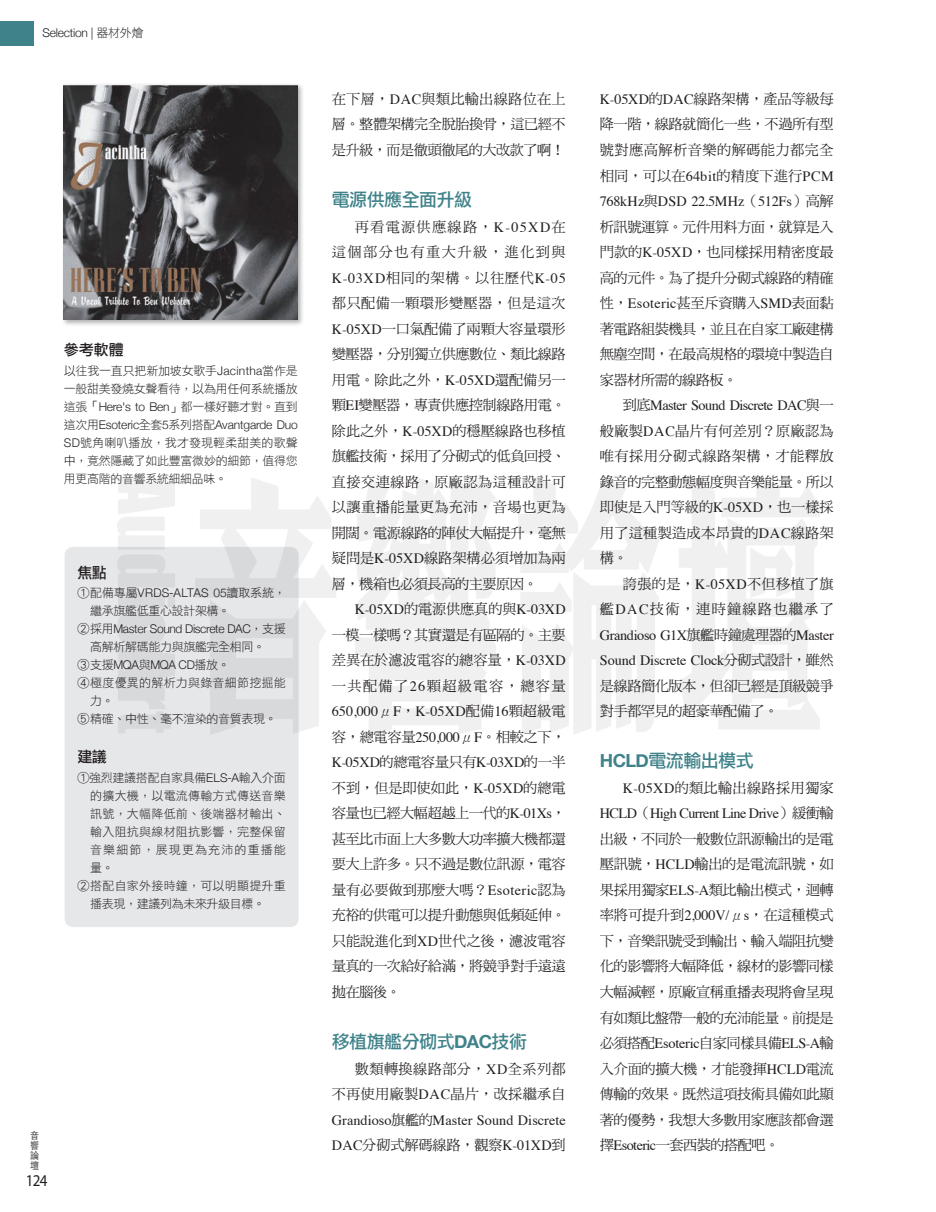
<style>
.page{position:relative;width:936px;height:1212px;background:#fff}
.page>*{position:absolute;margin:0;border:0;box-sizing:border-box;transform-origin:0 0}
.t1{font:18px "DF Li Hei Std W5";letter-spacing:-.03em;color:#3f828a}
.t2{font:16.5px "Myriad Pro";color:#231f20;scale:.91 1}
.t3{font:15px "DF Li Hei Std W5";color:#231f20}
.t4{font:14.25px/25.5px "DF Ming Std W5";letter-spacing:-.035em;color:#231f20;text-align:justify}
.t5{font:14.25px/25.5px "Times";letter-spacing:-.015em;color:#231f20}
.t6{font:14.25px "Times";letter-spacing:-.04em;color:#231f20}
.t7{font:14.25px/25.5px "DF Ming Std W5";letter-spacing:.08em;color:#231f20;text-align:right}
.t8{font:14.25px/25.5px "DF Ming Std W5";letter-spacing:.02em;color:#231f20;text-align:right}
.t9{font:14.25px/25.5px "DF Ming Std W5";letter-spacing:.1em;color:#231f20;text-align:right}
.t10{font:14.25px "Times";letter-spacing:.005em;color:#231f20}
.t11{font:14.25px "DF Ming Std W5";letter-spacing:-.015em;color:#231f20}
.t12{font:14.25px "DF Ming Std W5";letter-spacing:.015em;color:#231f20}
.t13{font:12px/18px "DF Li Hei Std W3";letter-spacing:-.025em;color:#231f20;text-align:justify}
.t14{font:300 12px "Helvetica Neue";letter-spacing:-.02em;color:#231f20}
.t15{font:12px "DF Li Hei Std W3";letter-spacing:.02em;color:#231f20}
.t16{font:300 12px "Helvetica Neue";letter-spacing:.03em;color:#231f20}
.t17{font:12px "DF Li Hei Std W3";letter-spacing:.095em;color:#231f20}
.t18{font:300 9.9px/10.2px "ST Heiti TC";color:#231f20;text-align:justify;scale:.91 1}
.s1{font-family:"DF Li Hei Std W3";font-weight:400}
.s2{font-family:"Helvetica Neue";font-weight:300}
.s3{font-family:"Times"}
.s4{font-family:"DF Ming Std W5"}
.s5{font-family:"Helvetica Neue";font-weight:700}
</style>
<div class="page">
<div style="left:65px;top:547px;width:233px;height:380px;background:linear-gradient(to right,#e5e6e8,#e1e2e4);border-radius:9px"></div>
<div style="left:61px;top:82px;width:243px;height:245px;background:#231f20;opacity:.35"></div>
<img style="left:64px;top:85px;width:234px;height:235px">
<div style="left:0;top:21px;width:33px;height:24px;background:#3f828a"></div>
<p class="t14" style="left:43px;top:23px;width:103px">Selection | <span class="s1">器材外燴</span></p>
<p class="t3" style="left:64px;top:342px;width:61px">參考軟體</p>
<p class="t13" style="left:64px;top:361px;width:235px">以往我一直只把新加坡女歌手<span class="s2">Jacintha</span>當作是一般甜美發燒女聲看待，以為用任何系統播放這張「<span class="s2">Here's to Ben</span>」都一樣好聽才對。直到</p>
<p class="t14" style="left:64px;top:415px;width:235px"><span class="s1">這次用</span>Esoteric<span class="s1">全套</span>5<span class="s1">系列搭配</span>Avantgarde Duo</p>
<p class="t13" style="left:64px;top:433px;width:235px"><span class="s2">SD</span>號角喇叭播放，我才發現輕柔甜美的歌聲中，竟然隱藏了如此豐富微妙的細節，值得您用更高階的音響系統細細品味。</p>
<p class="t3" style="left:77px;top:564px;width:31px">焦點</p>
<p class="t16" style="left:77px;top:583px;width:210px"><span class="s1">①配備專屬</span>VRDS-ALTAS 05<span class="s1">讀取系統，</span></p>
<p class="t13" style="left:90px;top:602px;width:142px">繼承旗艦低重心設計架構。</p>
<p class="t14" style="left:77px;top:619px;width:210px"><span class="s1">②採用</span>Master Sound Discrete DAC<span class="s1">，支援</span></p>
<p class="t13" style="left:90px;top:638px;width:176px">高解析解碼能力與旗艦完全相同。</p>
<p class="t14" style="left:77px;top:655px;width:154px"><span class="s1">③支援</span>MQA<span class="s1">與</span>MQA CD<span class="s1">播放。</span></p>
<p class="t15" style="left:77px;top:676px;width:210px">④極度優異的解析力與錄音細節挖掘能</p>
<p class="t13" style="left:90px;top:692px;width:25px">力。</p>
<p class="t13" style="left:77px;top:710px;width:201px">⑤精確、中性、毫不渲染的音質表現。</p>
<p class="t3" style="left:77px;top:748px;width:31px">建議</p>
<p class="t13" style="left:77px;top:768px;width:210px">①強烈建議搭配自家具備<span class="s2">ELS-A</span>輸入介面</p>
<p class="t15" style="left:90px;top:789px;width:197px">的擴大機，以電流傳輸方式傳送音樂</p>
<p class="t15" style="left:90px;top:807px;width:197px">訊號，大幅降低前、後端器材輸出、</p>
<p class="t15" style="left:90px;top:825px;width:197px">輸入阻抗與線材阻抗影響，完整保留</p>
<p class="t17" style="left:90px;top:843px;width:197px">音樂細節，展現更為充沛的重播能</p>
<p class="t13" style="left:90px;top:858px;width:25px">量。</p>
<p class="t15" style="left:77px;top:879px;width:210px">②搭配自家外接時鐘，可以明顯提升重</p>
<p class="t13" style="left:90px;top:894px;width:176px">播表現，建議列為未來升級目標。</p>
<p class="t18" style="left:30px;top:1129px;width:11px">音響論壇</p>
<p class="t2" style="left:26px;top:1170px;width:25px">124</p>
<p class="t4" style="left:332px;top:86px;width:235px">在下層，<span class="s3">DAC</span>與類比輸出線路位在上層。整體架構完全脫胎換骨，這已經不是升級，而是徹頭徹尾的大改款了啊！</p>
<p class="t1" style="left:332px;top:190px;width:142px">電源供應全面升級</p>
<p class="t9" style="left:332px;top:213px;width:235px">再看電源供應線路，<span class="s3">K-05XD</span>在<br>這個部分也有重大升級，進化到與</p>
<p class="t5" style="left:332px;top:264px;width:235px">K-03XD<span class="s4">相同的架構。以往歷代</span>K-05</p>
<p class="t4" style="left:332px;top:290px;width:235px">都只配備一顆環形變壓器，但是這次<span class="s3">K-05XD</span>一口氣配備了兩顆大容量環形變壓器，分別獨立供應數位、類比線路用電。除此之外，<span class="s3">K-05XD</span>還配備另一顆<span class="s3">EI</span>變壓器，專責供應控制線路用電。除此之外，<span class="s3">K-05XD</span>的穩壓線路也移植旗艦技術，採用了分砌式的低負回授、直接交連線路，原廠認為這種設計可以讓重播能量更為充沛，音場也更為開闊。電源線路的陣仗大幅提升，毫無疑問是<span class="s3">K-05XD</span>線路架構必須增加為兩層，機箱也必須長高的主要原因。</p>
<p class="t5" style="left:355px;top:595px;width:212px">K-05XD<span class="s4">的電源供應真的與</span>K-03XD</p>
<p class="t4" style="left:332px;top:622px;width:235px">一模一樣嗎？其實還是有區隔的。主要差異在於濾波電容的總容量，<span class="s3">K-03XD</span>一共配備了<span class="s3">26</span>顆超級電容，總容量</p>
<p class="t5" style="left:332px;top:697px;width:235px">650,000<span class="s4">μ</span>F<span class="s4">，</span>K-05XD<span class="s4">配備</span>16<span class="s4">顆超級電</span></p>
<p class="t4" style="left:332px;top:724px;width:235px">容，總電容量<span class="s3">250,000</span>μ<span class="s3">F</span>。相較之下，</p>
<p class="t5" style="left:332px;top:748px;width:235px">K-05XD<span class="s4">的總電容量只有</span>K-03XD<span class="s4">的一半</span></p>
<p class="t4" style="left:332px;top:775px;width:235px">不到，但是即使如此，<span class="s3">K-05XD</span>的總電容量也已經大幅超越上一代的<span class="s3">K-01Xs</span>，甚至比市面上大多數大功率擴大機都還要大上許多。只不過是數位訊源，電容量有必要做到那麼大嗎？<span class="s3">Esoteric</span>認為充裕的供電可以提升動態與低頻延伸。只能說進化到<span class="s3">XD</span>世代之後，濾波電容量真的一次給好給滿，將競爭對手遠遠拋在腦後。</p>
<p class="t1" style="left:332px;top:1032px;width:197px">移植旗艦分砌式<span class="s5">DAC</span>技術</p>
<p class="t8" style="left:332px;top:1055px;width:235px">數類轉換線路部分，<span class="s3">XD</span>全系列都<br>不再使用廠製<span class="s3">DAC</span>晶片，改採繼承自</p>
<p class="t10" style="left:332px;top:1106px;width:235px">Grandioso<span class="s4">旗艦的</span>Master Sound Discrete</p>
<p class="t11" style="left:332px;top:1137px;width:235px"><span class="s3">DAC</span>分砌式解碼線路，觀察<span class="s3">K-01XD</span>到</p>
<p class="t4" style="left:600px;top:86px;width:235px"><span class="s3">K-05XD</span>的<span class="s3">DAC</span>線路架構，產品等級每降一階，線路就簡化一些，不過所有型號對應高解析音樂的解碼能力都完全相同，可以在<span class="s3">64bit</span>的精度下進行<span class="s3">PCM</span></p>
<p class="t5" style="left:600px;top:187px;width:235px">768kHz<span class="s4">與</span>DSD 22.5MHz<span class="s4">（</span>512Fs<span class="s4">）高解</span></p>
<p class="t4" style="left:600px;top:213px;width:235px">析訊號運算。元件用料方面，就算是入門款的<span class="s3">K-05XD</span>，也同樣採用精密度最高的元件。為了提升分砌式線路的精確性，<span class="s3">Esoteric</span>甚至斥資購入<span class="s3">SMD</span>表面黏著電路組裝機具，並且在自家工廠建構無塵空間，在最高規格的環境中製造自家器材所需的線路板。</p>
<p class="t6" style="left:622px;top:392px;width:212px"><span class="s4">到底</span>Master Sound Discrete DAC<span class="s4">與一</span></p>
<p class="t4" style="left:600px;top:417px;width:235px">般廠製<span class="s3">DAC</span>晶片有何差別？原廠認為唯有採用分砌式線路架構，才能釋放錄音的完整動態幅度與音樂能量。所以即使是入門等級的<span class="s3">K-05XD</span>，也一樣採用了這種製造成本昂貴的<span class="s3">DAC</span>線路架構。</p>
<p class="t7" style="left:600px;top:571px;width:235px">誇張的是，<span class="s3">K-05XD</span>不但移植了旗艦<span class="s3">DAC</span>技術，連時鐘線路也繼承了</p>
<p class="t5" style="left:600px;top:621px;width:235px">Grandioso G1X<span class="s4">旗艦時鐘處理器的</span>Master<br>Sound Discrete Clock<span class="s4">分砌式設計，雖然</span></p>
<p class="t4" style="left:600px;top:673px;width:235px">是線路簡化版本，但卻已經是頂級競爭對手都罕見的超豪華配備了。</p>
<p class="t1" style="left:600px;top:751px;width:155px"><span class="s5">HCLD</span>電流輸出模式</p>
<p class="t12" style="left:622px;top:780px;width:212px"><span class="s3">K-05XD</span>的類比輸出線路採用獨家</p>
<p class="t6" style="left:600px;top:800px;width:235px">HCLD<span class="s4">（</span>High Current Line Drive<span class="s4">）緩衝輸</span></p>
<p class="t4" style="left:600px;top:826px;width:235px">出級，不同於一般數位訊源輸出的是電壓訊號，<span class="s3">HCLD</span>輸出的是電流訊號，如果採用獨家<span class="s3">ELS-A</span>類比輸出模式，迴轉率將可提升到<span class="s3">2,000V/</span>μ<span class="s3">s</span>，在這種模式下，音樂訊號受到輸出、輸入端阻抗變化的影響將大幅降低，線材的影響同樣大幅減輕，原廠宣稱重播表現將會呈現有如類比盤帶一般的充沛能量。前提是</p>
<p class="t5" style="left:600px;top:1029px;width:235px"><span class="s4">必須搭配</span>Esoteric<span class="s4">自家同樣具備</span>ELS-A<span class="s4">輸</span></p>
<p class="t4" style="left:600px;top:1055px;width:235px">入介面的擴大機，才能發揮<span class="s3">HCLD</span>電流傳輸的效果。既然這項技術具備如此顯著的優勢，我想大多數用家應該都會選擇<span class="s3">Esoteric</span>一套西裝的搭配吧。</p>
</div>
